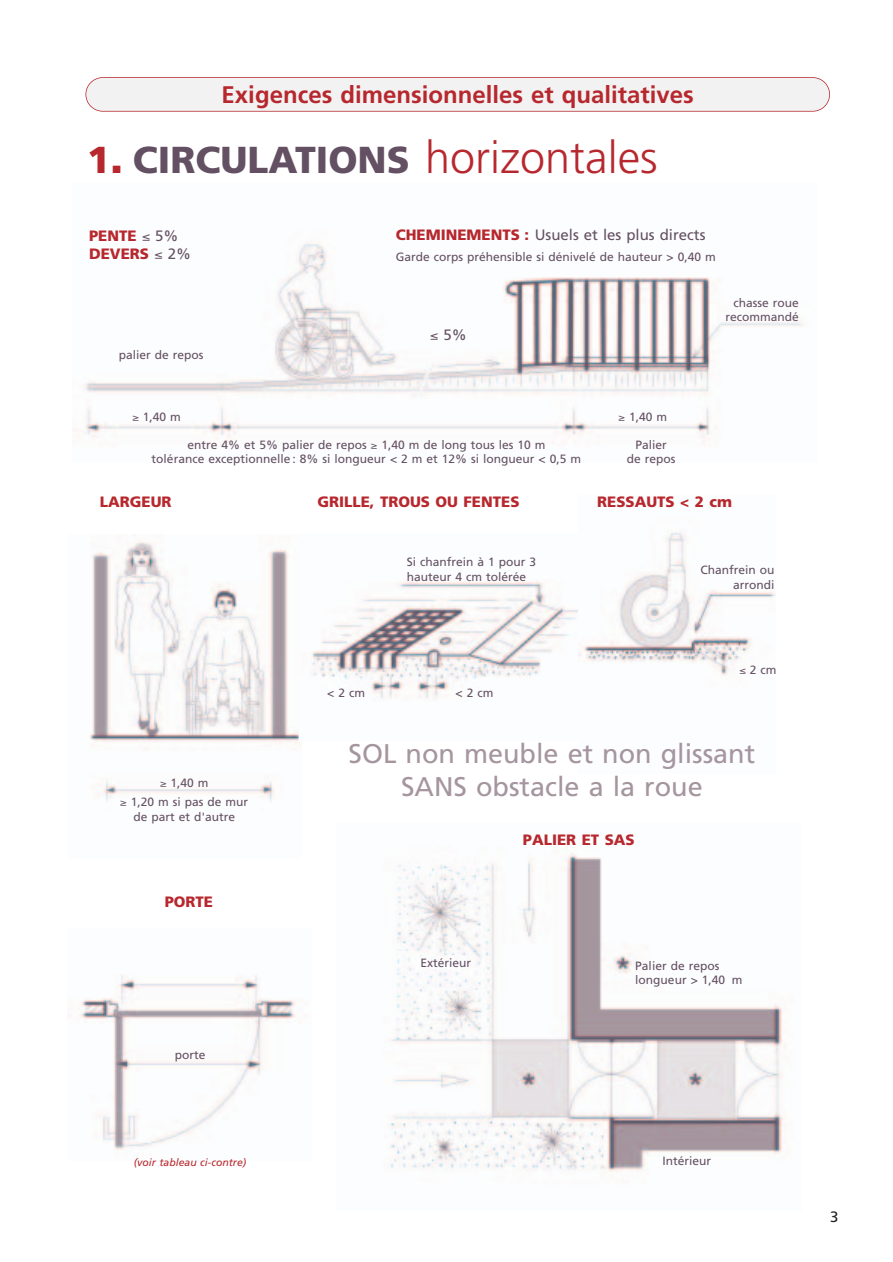
<style>
.page{position:relative;width:893px;height:1262px;background:#fff}
.page>*{position:absolute;margin:0;border:0;box-sizing:border-box;transform-origin:0 0}
.t1{font:900 37.5px "Frutiger";color:#645063}
.t2{font:27px/32.4px "Frutiger";color:#a5959e;text-align:center}
.t3{font:700 24px "Frutiger";color:#b7282e}
.t4{font:900 15px/18px "Frutiger";color:#b7282e}
.t5{font:15px "Frutiger";color:#645063}
.t6{font:15px "Frutiger";color:#231f20}
.t7{font:12px/14.4px "Frutiger";color:#645063;text-align:center}
.t8{font:italic 10.5px "Frutiger";color:#b7282e}
.s1{color:#b7282e}
.s2{font-size:45px;color:#b7282e}
.s3{font-weight:300;font-size:45px;color:#b7282e}
.s4{color:#645063}
.s5{font-weight:400;color:#645063}
.s6{font-weight:900;color:#b7282e}
</style>
<div class="page">
<div style="left:86px;top:78px;width:743px;height:33px;background:#f3f2f2;border-radius:17px"></div>
<div style="left:85px;top:77px;width:745px;height:35px;border:2px solid #b7282e;border-radius:17px"></div>
<img style="left:72px;top:243px;width:730px;height:200px">
<img style="left:89px;top:541px;width:210px;height:261px">
<img style="left:311px;top:581px;width:267px;height:119px">
<img style="left:578px;top:530px;width:198px;height:146px">
<img style="left:67px;top:975px;width:228px;height:175px">
<img style="left:387px;top:850px;width:399px;height:322px">
<h3 class="t3" style="left:222px;top:85px;width:474px">Exigences dimensionnelles et qualitatives</h3>
<h1 class="t1" style="left:87px;top:145px;width:572px"><span class="s1">1</span><span class="s2">.</span> CIRCULATIONS <span class="s3">horizontales</span></h1>
<p class="t4" style="left:89px;top:228px;width:104px">PENTE <span class="s4">≤</span> <span class="s5">5%<br></span>DEVERS <span class="s4">≤</span> <span class="s5">2%</span></p>
<p class="t7" style="left:119px;top:349px;width:86px">palier de repos</p>
<p class="t5" style="left:396px;top:228px;width:311px"><span class="s6">CHEMINEMENTS :</span> Usuels et les plus directs</p>
<p class="t7" style="left:396px;top:250px;width:321px">Garde corps préhensible si dénivelé de hauteur &gt; 0,40 m</p>
<p class="t5" style="left:430px;top:329px;width:38px">≤ 5%</p>
<p class="t7" style="left:725px;top:296px;width:75px;text-align:right">chasse roue recommandé</p>
<p class="t7" style="left:132px;top:411px;width:50px">≥ 1,40 m</p>
<p class="t7" style="left:618px;top:411px;width:50px">≥ 1,40 m</p>
<p class="t7" style="left:152px;top:438px;width:431px">entre 4% et 5% palier de repos ≥ 1,40 m de long tous les 10 m<br>tolérance exceptionnelle : 8% si longueur &lt; 2 m et 12% si longueur &lt; 0,5 m</p>
<p class="t7" style="left:627px;top:438px;width:50px">Palier<br>de repos</p>
<p class="t4" style="left:100px;top:493px;width:73px">LARGEUR</p>
<p class="t4" style="left:597px;top:493px;width:136px">RESSAUTS &lt; 2 cm</p>
<p class="t4" style="left:317px;top:493px;width:203px">GRILLE, TROUS OU FENTES</p>
<p class="t7" style="left:160px;top:776px;width:50px">≥ 1,40 m</p>
<p class="t7" style="left:120px;top:795px;width:129px">≥ 1,20 m si pas de mur de part et d'autre</p>
<p class="t4" style="left:165px;top:893px;width:50px">PORTE</p>
<p class="t7" style="left:175px;top:1048px;width:32px">porte</p>
<p class="t7" style="left:406px;top:555px;width:131px;text-align:left">Si chanfrein à 1 pour 3 hauteur 4 cm tolérée</p>
<p class="t7" style="left:327px;top:686px;width:39px">&lt; 2 cm</p>
<p class="t7" style="left:455px;top:686px;width:39px">&lt; 2 cm</p>
<p class="t7" style="left:700px;top:564px;width:75px;text-align:right">Chanfrein ou arrondi</p>
<p class="t7" style="left:739px;top:664px;width:39px">≤ 2 cm</p>
<h2 class="t2" style="left:348px;top:740px;width:408px">SOL non meuble et non glissant<br>SANS obstacle a la roue</h2>
<p class="t4" style="left:523px;top:832px;width:113px">PALIER ET SAS</p>
<p class="t7" style="left:420px;top:956px;width:52px">Extérieur</p>
<p class="t7" style="left:635px;top:959px;width:109px;text-align:left">Palier de repos longueur &gt; 1,40 m</p>
<p class="t8" style="left:134px;top:1157px;width:114px">(voir tableau ci-contre)</p>
<p class="t7" style="left:662px;top:1154px;width:50px">Intérieur</p>
<p class="t6" style="left:830px;top:1210px;width:10px">3</p>
</div>
